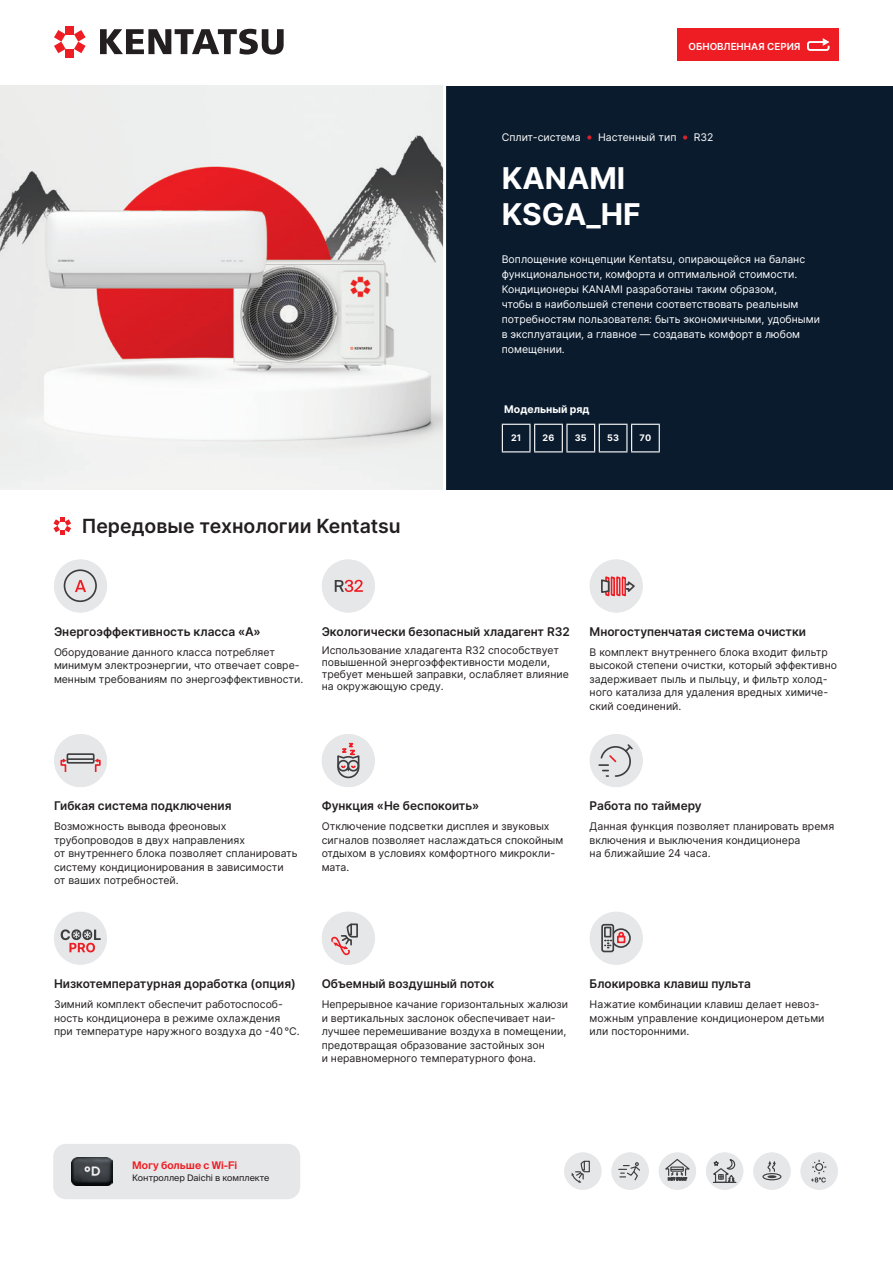
<style>
.page{position:relative;width:893px;height:1263px;background:#fff}
.page>*{position:absolute;margin:0;border:0;box-sizing:border-box;transform-origin:0 0}
.Заголовок_1{font:700 30px "Inter";color:#fff}
.Заголовок_2{font:600 19.5px "Inter";color:#231f20}
.Заголовок_3{font:600 12px "Inter";color:#231f20}
.Text_технологии{font:10.5px/13.5px "Inter";color:#231f20}
.Текст_1__на_плашку___белый{font:10.5px/15px "Inter";color:#fff}
.Текст_2{font:10.5px "Inter";color:#fff}
.t1{font:600 10.5px "Suisse Intl";color:#ee1d23}
.Text_технологии-2{font:700 10.5px "Inter";color:#fff}
.t2{font:600 9.75px "Inter";color:#fff}
.t3{font:9px "Suisse Intl";color:#231f20}
.Технологии_заголовок{font:700 9px "Inter";letter-spacing:.025em;color:#fff}
</style>
<div class="page">
<svg style="left:100px;top:29px;width:184px;height:26px"></svg>
<div style="left:66px;top:26px;width:8px;height:8px;background:#ee1d23"></div>
<div style="left:66px;top:49px;width:8px;height:8px;background:#ee1d23"></div>
<svg style="left:54px;top:30px;width:12px;height:23px"></svg>
<svg style="left:74px;top:30px;width:12px;height:23px"></svg>
<div style="left:444px;top:86px;width:449px;height:404px;background:#0a1b2e"></div>
<svg style="left:587px;top:135px;width:4px;height:5px"></svg>
<svg style="left:683px;top:135px;width:4px;height:5px"></svg>
<svg style="left:53px;top:517px;width:18px;height:18px"></svg>
<div style="left:54px;top:559px;width:53px;height:54px;background:#e6e7e9;border-radius:50%"></div>
<svg style="left:75px;top:580px;width:11px;height:12px"></svg>
<div style="left:64px;top:569px;width:33px;height:33px;border:2px solid #3e3e3f;border-radius:50%"></div>
<div style="left:322px;top:734px;width:53px;height:53px;background:#e6e7e9;border-radius:50%"></div>
<svg style="left:337px;top:742px;width:23px;height:37px"></svg>
<div style="left:322px;top:912px;width:53px;height:53px;background:#e6e7e9;border-radius:50%"></div>
<svg style="left:331px;top:923px;width:27px;height:32px"></svg>
<div style="left:590px;top:559px;width:53px;height:54px;background:#e6e7e9;border-radius:50%"></div>
<svg style="left:601px;top:576px;width:34px;height:21px"></svg>
<div style="left:590px;top:734px;width:53px;height:53px;background:#e6e7e9;border-radius:50%"></div>
<svg style="left:599px;top:744px;width:34px;height:33px"></svg>
<div style="left:590px;top:912px;width:53px;height:53px;background:#e6e7e9;border-radius:50%"></div>
<div style="left:601px;top:924px;width:13px;height:28px;border:2px solid #3e3e3f;border-radius:2px"></div>
<div style="left:604px;top:927px;width:7px;height:10px;border:2px solid #3e3e3f"></div>
<svg style="left:605px;top:927px;width:26px;height:22px"></svg>
<svg style="left:502px;top:424px;width:158px;height:28px"></svg>
<div style="left:564px;top:1152px;width:38px;height:38px;background:#e6e7e9;border-radius:50%"></div>
<svg style="left:571px;top:1160px;width:19px;height:23px"></svg>
<div style="left:611px;top:1152px;width:38px;height:38px;background:#e6e7e9;border-radius:50%"></div>
<svg style="left:619px;top:1162px;width:21px;height:19px"></svg>
<div style="left:659px;top:1152px;width:37px;height:38px;background:#e6e7e9;border-radius:50%"></div>
<svg style="left:663px;top:1158px;width:27px;height:22px"></svg>
<div style="left:706px;top:1152px;width:37px;height:38px;background:#e6e7e9;border-radius:50%"></div>
<svg style="left:712px;top:1159px;width:25px;height:24px"></svg>
<div style="left:753px;top:1152px;width:38px;height:38px;background:#e6e7e9;border-radius:50%"></div>
<svg style="left:766px;top:1161px;width:10px;height:17px"></svg>
<div style="left:762px;top:1173px;width:19px;height:7px;border:1px solid #3e3e3f;border-radius:50%"></div>
<div style="left:800px;top:1152px;width:38px;height:38px;background:#e6e7e9;border-radius:50%"></div>
<svg style="left:811px;top:1160px;width:15px;height:22px"></svg>
<img style="left:0;top:86px;width:443px;height:404px">
<div style="left:54px;top:734px;width:53px;height:53px;background:#e6e7e9;border-radius:50%"></div>
<div style="left:67px;top:753px;width:28px;height:11px;border:2px solid #3e3e3f"></div>
<hr style="left:68px;top:758px;width:25px;height:2px;background:#3e3e3f">
<svg style="left:94px;top:758px;width:7px;height:14px"></svg>
<svg style="left:60px;top:758px;width:7px;height:14px"></svg>
<div style="left:677px;top:29px;width:162px;height:32px;background:#ee1d23"></div>
<svg style="left:807px;top:39px;width:23px;height:12px"></svg>
<div style="left:322px;top:559px;width:53px;height:54px;background:#e6e7e9;border-radius:50%"></div>
<svg style="left:335px;top:580px;width:28px;height:12px"></svg>
<div style="left:54px;top:912px;width:53px;height:53px;background:#e6e7e9;border-radius:50%"></div>
<svg style="left:61px;top:929px;width:40px;height:23px"></svg>
<hr style="left:443px;top:85px;width:3px;height:405px;background:#fff">
<div style="left:53px;top:1144px;width:247px;height:55px;background:#e6e7e9;border-radius:13px"></div>
<img style="left:72px;top:1157px;width:41px;height:28px">
<p class="t2" style="left:688px;top:39px;width:114px">ОБНОВЛЕННАЯ СЕРИЯ</p>
<p class="Текст_2" style="left:502px;top:129px;width:80px">Сплит-система</p>
<p class="Текст_2" style="left:598px;top:129px;width:80px">Настенный тип</p>
<p class="Текст_2" style="left:694px;top:129px;width:21px">R32</p>
<p class="Заголовок_1" style="left:502px;top:157px;width:125px">KANAMI</p>
<p class="Заголовок_1" style="left:502px;top:192px;width:140px">KSGA_HF</p>
<p class="Текст_1__на_плашку___белый" style="left:502px;top:252px;width:320px">Воплощение концепции Kentatsu, опирающейся на баланс функциональности, комфорта и оптимальной стоимости.<br>Кондиционеры KANAMI разработаны таким образом,<br>чтобы в наибольшей степени соответствовать реальным потребностям пользователя: быть экономичными, удобными в эксплуатации, а главное — создавать комфорт в любом помещении.</p>
<p class="Text_технологии-2" style="left:504px;top:402px;width:87px">Модельный ряд</p>
<p class="Заголовок_2" style="left:82px;top:512px;width:320px">Передовые технологии Kentatsu</p>
<p class="Технологии_заголовок" style="left:511px;top:431px;width:12px">21</p>
<p class="Технологии_заголовок" style="left:543px;top:431px;width:13px">26</p>
<p class="Технологии_заголовок" style="left:575px;top:431px;width:13px">35</p>
<p class="Технологии_заголовок" style="left:607px;top:431px;width:13px">53</p>
<p class="Технологии_заголовок" style="left:640px;top:431px;width:13px">70</p>
<p class="Заголовок_3" style="left:54px;top:623px;width:208px">Энергоэффективность класса «А»</p>
<p class="Text_технологии" style="left:54px;top:645px;width:251px">Оборудование данного класса потребляет минимум электроэнергии, что отвечает совре&shy;менным требованиям по энергоэффективности.</p>
<p class="Заголовок_3" style="left:322px;top:623px;width:250px">Экологически безопасный хладагент R32</p>
<p class="Text_технологии" style="left:322px;top:644px;width:249px;line-height:12px">Использование хладагента R32 способствует повышенной энергоэффективности модели, требует меньшей заправки, ослабляет влияние на окружающую среду.</p>
<p class="Заголовок_3" style="left:590px;top:623px;width:218px">Многоступенчатая система очистки</p>
<p class="Text_технологии" style="left:590px;top:645px;width:249px">В комплект внутреннего блока входит фильтр высокой степени очистки, который эффективно задерживает пыль и пыльцу, и фильтр холод&shy;ного катализа для удаления вредных химиче&shy;ский соединений.</p>
<p class="Заголовок_3" style="left:54px;top:797px;width:179px">Гибкая система подключения</p>
<p class="Text_технологии" style="left:54px;top:819px;width:193px">Возможность вывода фреоновых трубопроводов в двух направлениях</p>
<p class="Text_технологии" style="left:54px;top:846px;width:245px">от внутреннего блока позволяет спланировать систему кондиционирования в зависимости от ваших потребностей.</p>
<p class="Заголовок_3" style="left:322px;top:797px;width:159px">Функция «Не беспокоить»</p>
<p class="Text_технологии" style="left:322px;top:819px;width:243px">Отключение подсветки дисплея и звуковых сигналов позволяет наслаждаться спокойным отдыхом в условиях комфортного микрокли&shy;мата.</p>
<p class="Заголовок_3" style="left:590px;top:797px;width:114px">Работа по таймеру</p>
<p class="Text_технологии" style="left:590px;top:819px;width:246px">Данная функция позволяет планировать время включения и выключения кондиционера<br>на ближайшие 24 часа.</p>
<p class="Заголовок_3" style="left:54px;top:975px;width:243px">Низкотемпературная доработка (опция)</p>
<p class="Text_технологии" style="left:54px;top:997px;width:247px">Зимний комплект обеспечит работоспособ&shy;ность кондиционера в режиме охлаждения при температуре наружного воздуха до -40°С.</p>
<p class="Заголовок_3" style="left:322px;top:975px;width:174px">Объемный воздушный поток</p>
<p class="Text_технологии" style="left:322px;top:997px;width:248px">Непрерывное качание горизонтальных жалюзи и вертикальных заслонок обеспечивает наи&shy;лучшее перемешивание воздуха в помещении, предотвращая образование застойных зон<br>и неравномерного температурного фона.</p>
<p class="Заголовок_3" style="left:590px;top:975px;width:163px">Блокировка клавиш пульта</p>
<p class="Text_технологии" style="left:590px;top:997px;width:236px">Нажатие комбинации клавиш делает невоз&shy;можным управление кондиционером детьми или посторонними.</p>
<p class="t1" style="left:132px;top:1159px;width:106px">Могу больше с Wi-Fi</p>
<p class="t3" style="left:132px;top:1172px;width:139px">Контроллер Daichi в комплекте</p>
</div>
